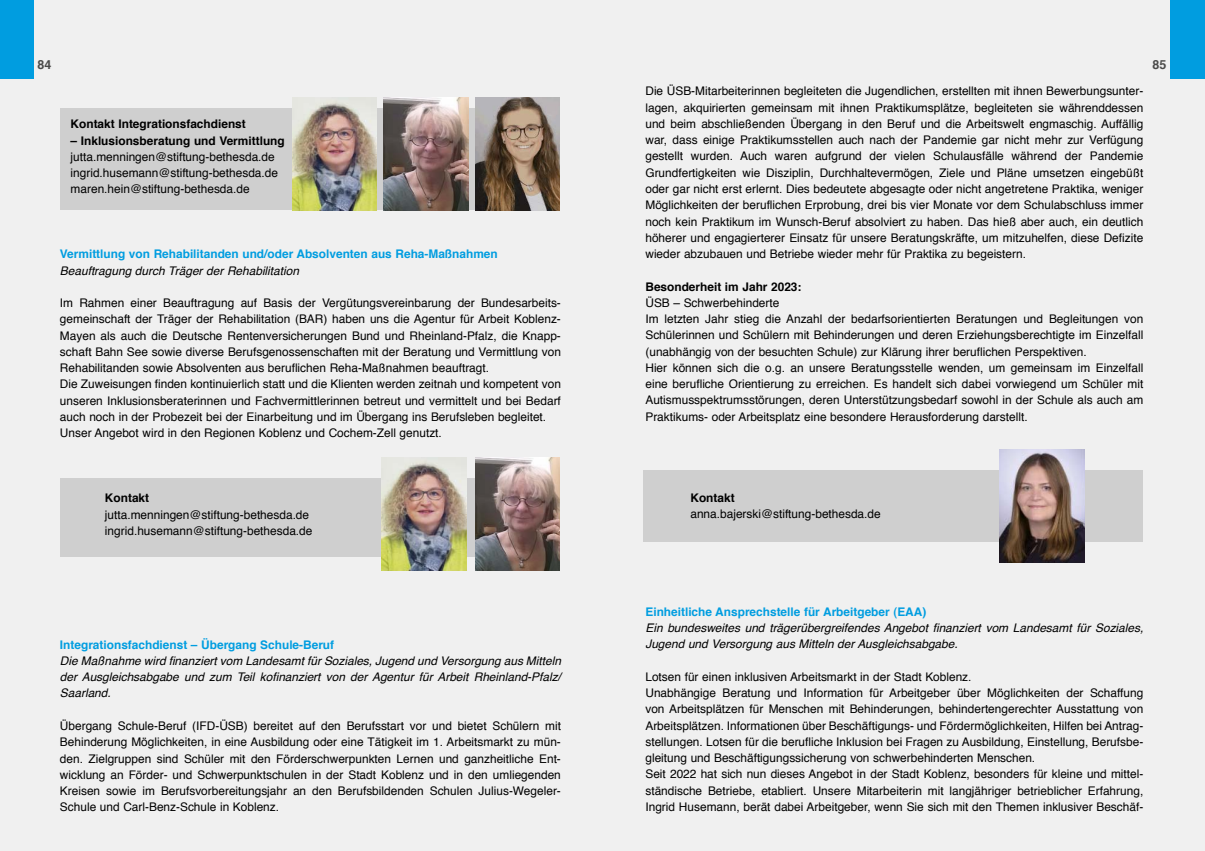
<style>
.page{position:relative;width:1205px;height:851px;background:#fff}
.page>*{position:absolute;margin:0;border:0;box-sizing:border-box;transform-origin:0 0}
.t1{font:700 12.5px "Helvetica";color:#4b4b4a}
.t2{font:11.88px/16.2px "Helvetica";color:#000}
.t3{font:italic 11.88px/16.2px "Helvetica";color:#000}
.t4{font:700 11.88px "Helvetica";color:#009de0}
.t5{font:700 11.88px "Helvetica";color:#000}
</style>
<div class="page">
<div style="left:0;top:0;width:602px;height:850px;background:#f0f0f0"></div>
<div style="left:603px;top:0;width:602px;height:850px;background:#f0f0f0"></div>
<div style="left:1171px;top:0;width:34px;height:78px;background:#009de0"></div>
<div style="left:0;top:0;width:34px;height:78px;background:#009de0"></div>
<div style="left:61px;top:478px;width:499px;height:78px;background:#cfcfcf"></div>
<div style="left:61px;top:108px;width:499px;height:102px;background:#cfcfcf"></div>
<img style="left:382px;top:457px;width:84px;height:113px">
<img style="left:292px;top:97px;width:85px;height:113px">
<img style="left:475px;top:457px;width:85px;height:113px">
<img style="left:384px;top:97px;width:84px;height:113px">
<img style="left:475px;top:97px;width:85px;height:113px">
<div style="left:644px;top:470px;width:499px;height:72px;background:#cfcfcf"></div>
<img style="left:1000px;top:449px;width:84px;height:113px">
<p class="t1" style="left:38px;top:59px;width:15px">84</p>
<p class="t1" style="left:1152px;top:59px;width:15px">85</p>
<p class="t2" style="left:645px;top:84px;width:499px;text-align:justify">Die ÜSB-Mitarbeiterinnen begleiteten die Jugendlichen, erstellten mit ihnen Bewerbungsunter&shy;lagen, akquirierten gemeinsam mit ihnen Praktikumsplätze, begleiteten sie währenddessen und beim abschließenden Übergang in den Beruf und die Arbeitswelt engmaschig. Auffällig war, dass einige Praktikumsstellen auch nach der Pandemie gar nicht mehr zur Verfügung gestellt wurden. Auch waren aufgrund der vielen Schulausfälle während der Pandemie Grundfertigkeiten wie Disziplin, Durchhaltevermögen, Ziele und Pläne umsetzen eingebüßt oder gar nicht erst erlernt. Dies bedeutete abgesagte oder nicht angetretene Praktika, weniger Möglichkeiten der beruflichen Erprobung, drei bis vier Monate vor dem Schulabschluss immer noch kein Praktikum im Wunsch-Beruf absolviert zu haben. Das hieß aber auch, ein deutlich höherer und engagierterer Einsatz für unsere Beratungskräfte, um mitzuhelfen, diese Defizite wieder abzubauen und Betriebe wieder mehr für Praktika zu begeistern.</p>
<p class="t5" style="left:645px;top:281px;width:158px">Besonderheit im Jahr 2023:</p>
<p class="t2" style="left:645px;top:295px;width:499px">ÜSB – Schwerbehinderte<br>Im letzten Jahr stieg die Anzahl der bedarfsorientierten Beratungen und Begleitungen von Schülerinnen und Schülern mit Behinderungen und deren Erziehungsberechtigte im Einzelfall (unabhängig von der besuchten Schule) zur Klärung ihrer beruflichen Perspektiven.<br>Hier können sich die o.g. an unsere Beratungsstelle wenden, um gemeinsam im Einzelfall eine berufliche Orientierung zu erreichen. Es handelt sich dabei vorwiegend um Schüler mit Autismusspektrumsstörungen, deren Unterstützungsbedarf sowohl in der Schule als auch am Praktikums- oder Arbeitsplatz eine besondere Herausforderung darstellt.</p>
<p class="t5" style="left:71px;top:119px;width:177px">Kontakt Integrationsfachdienst</p>
<p class="t5" style="left:71px;top:135px;width:216px">– Inklusionsberatung und Vermittlung</p>
<p class="t2" style="left:71px;top:149px;width:209px">jutta.menningen@stiftung-bethesda.de ingrid.husemann@stiftung-bethesda.de maren.hein@stiftung-bethesda.de</p>
<p class="t4" style="left:60px;top:249px;width:439px">Vermittlung von Rehabilitanden und/oder Absolventen aus Reha-Maßnahmen</p>
<p class="t3" style="left:60px;top:263px;width:240px">Beauftragung durch Träger der Rehabilitation</p>
<p class="t2" style="left:60px;top:296px;width:502px">Im Rahmen einer Beauftragung auf Basis der Vergütungsvereinbarung der Bundesarbeits&shy;gemeinschaft der Träger der Rehabilitation (BAR) haben uns die Agentur für Arbeit Koblenz-Mayen als auch die Deutsche Rentenversicherungen Bund und Rheinland-Pfalz, die Knapp&shy;schaft Bahn See sowie diverse Berufsgenossenschaften mit der Beratung und Vermittlung von Rehabilitanden sowie Absolventen aus beruflichen Reha-Maßnahmen beauftragt.<br>Die Zuweisungen finden kontinuierlich statt und die Klienten werden zeitnah und kompetent von unseren Inklusionsberaterinnen und Fachvermittlerinnen betreut und vermittelt und bei Bedarf auch noch in der Probezeit bei der Einarbeitung und im Übergang ins Berufsleben begleitet.<br>Unser Angebot wird in den Regionen Koblenz und Cochem-Zell genutzt.</p>
<p class="t5" style="left:105px;top:493px;width:46px">Kontakt</p>
<p class="t2" style="left:105px;top:507px;width:209px">jutta.menningen@stiftung-bethesda.de ingrid.husemann@stiftung-bethesda.de</p>
<p class="t4" style="left:60px;top:639px;width:276px">Integrationsfachdienst – Übergang Schule-Beruf</p>
<p class="t3" style="left:60px;top:653px;width:502px;text-align:justify">Die Maßnahme wird finanziert vom Landesamt für Soziales, Jugend und Versorgung aus Mitteln der Ausgleichsabgabe und zum Teil kofinanziert von der Agentur für Arbeit Rheinland-Pfalz/ Saarland.</p>
<p class="t2" style="left:60px;top:718px;width:502px;text-align:justify">Übergang Schule-Beruf (IFD-ÜSB) bereitet auf den Berufsstart vor und bietet Schülern mit Behinderung Möglichkeiten, in eine Ausbildung oder eine Tätigkeit im 1. Arbeitsmarkt zu mün&shy;den. Zielgruppen sind Schüler mit den Förderschwerpunkten Lernen und ganzheitliche Ent&shy;wicklung an Förder- und Schwerpunktschulen in der Stadt Koblenz und in den umliegenden Kreisen sowie im Berufsvorbereitungsjahr an den Berufsbildenden Schulen Julius-Wegeler-Schule und Carl-Benz-Schule in Koblenz.</p>
<p class="t5" style="left:690px;top:492px;width:46px">Kontakt</p>
<p class="t2" style="left:690px;top:507px;width:192px">anna.bajerski@stiftung-bethesda.de</p>
<p class="t4" style="left:645px;top:606px;width:282px">Einheitliche Ansprechstelle für Arbeitgeber (EAA)</p>
<p class="t3" style="left:645px;top:620px;width:499px">Ein bundesweites und trägerübergreifendes Angebot finanziert vom Landesamt für Soziales,<br>Jugend und Versorgung aus Mitteln der Ausgleichsabgabe.</p>
<p class="t2" style="left:645px;top:669px;width:499px">Lotsen für einen inklusiven Arbeitsmarkt in der Stadt Koblenz.<br>Unabhängige Beratung und Information für Arbeitgeber über Möglichkeiten der Schaffung von Arbeitsplätzen für Menschen mit Behinderungen, behindertengerechter Ausstattung von Arbeitsplätzen. Informationen über Beschäftigungs- und Fördermöglichkeiten, Hilfen bei Antrag&shy;stellungen. Lotsen für die berufliche Inklusion bei Fragen zu Ausbildung, Einstellung, Berufsbe&shy;gleitung und Beschäftigungssicherung von schwerbehinderten Menschen.<br>Seit 2022 hat sich nun dieses Angebot in der Stadt Koblenz, besonders für kleine und mittel&shy;ständische Betriebe, etabliert. Unsere Mitarbeiterin mit langjähriger betrieblicher Erfahrung, Ingrid Husemann, berät dabei Arbeitgeber, wenn Sie sich mit den Themen inklusiver Beschäf-</p>
</div>
